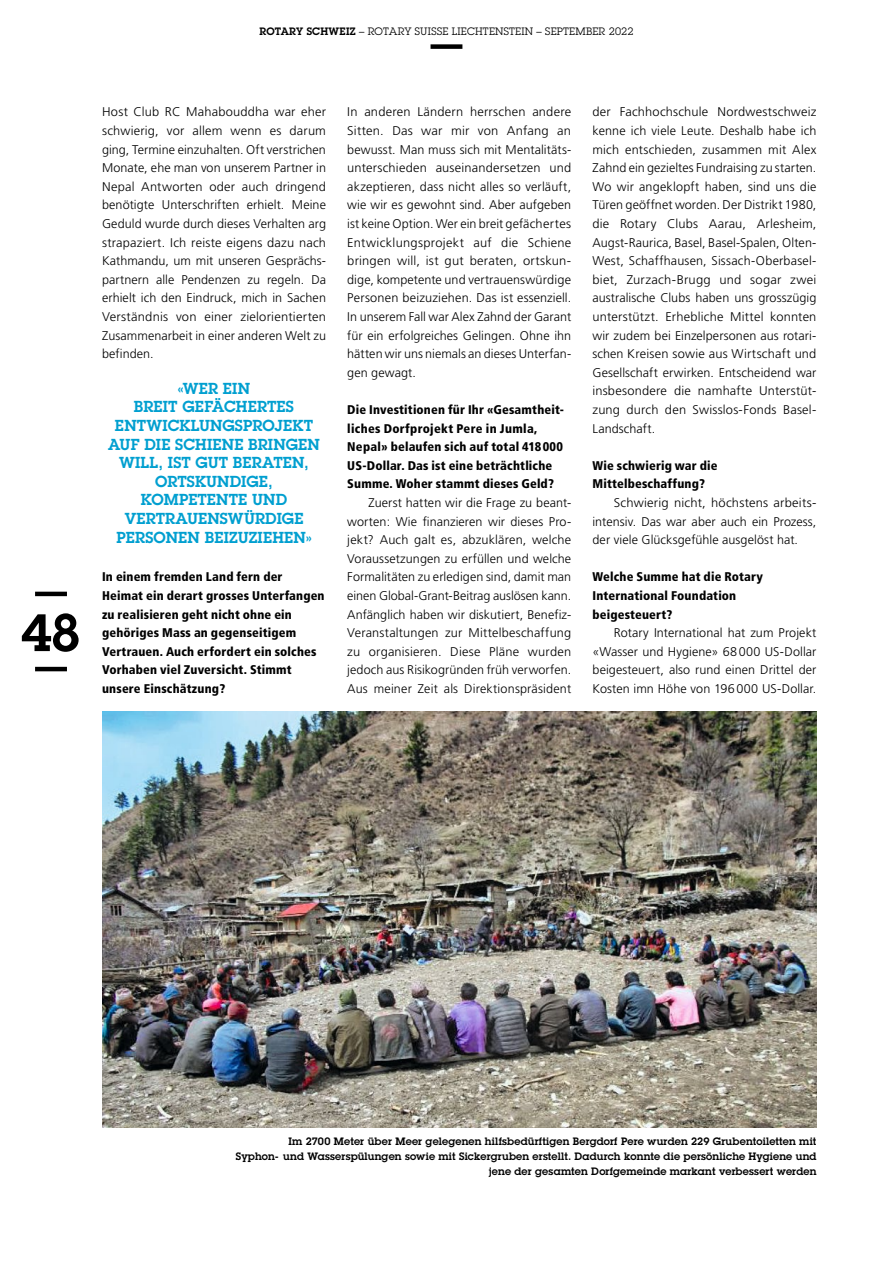
<style>
.page{position:relative;width:893px;height:1263px;background:#fff}
.page>*{position:absolute;margin:0;border:0;box-sizing:border-box;transform-origin:0 0}
.t1{font:600 51.45px "Lubalin Graph";color:#000}
.t2{font:600 15.6px/18.6px "Lubalin Graph";letter-spacing:.005em;color:#009fd0;text-align:center}
.t3{font:300 12.6px/18.6px "Frutiger";letter-spacing:.01em;color:#000;text-align:justify}
.t4{font:900 condensed 12.6px/18.6px "Frutiger";letter-spacing:.01em;color:#000}
.t5{font:600 10.5px/15px "Lubalin Graph";letter-spacing:.015em;color:#000;text-align:right}
.t6{font:10.5px "Lubalin Graph";letter-spacing:.025em;color:#000}
.s1{font-weight:600}
</style>
<div class="page">
<div style="left:431px;top:44px;width:31px;height:5px;background:#000"></div>
<hr style="left:35px;top:667px;width:32px;height:4px;background:#000">
<hr style="left:35px;top:592px;width:32px;height:4px;background:#000">
<img style="left:102px;top:712px;width:714px;height:415px">
<p class="t6" style="left:259px;top:25px;width:375px"><span class="s1">ROTARY SCHWEIZ</span> – ROTARY SUISSE LIECHTENSTEIN – SEPTEMBER 2022</p>
<h1 class="t1" style="left:21px;top:599px;width:61px">48</h1>
<p class="t3" style="left:102px;top:103px;width:225px">Host Club RC Mahabouddha war eher schwierig, vor allem wenn es darum ging, Termine einzuhalten. Oft verstrichen Monate, ehe man von unserem Partner in Nepal Antworten oder auch dringend benötigte Unterschriften erhielt. Meine Geduld wurde durch dieses Verhalten arg strapaziert. Ich reiste eigens dazu nach Kathmandu, um mit unseren Gesprächs&shy;partnern alle Pendenzen zu regeln. Da erhielt ich den Eindruck, mich in Sachen Verständnis von einer zielorientierten Zusammenarbeit in einer anderen Welt zu befinden.</p>
<p class="t2" style="left:108px;top:379px;width:214px">«WER EIN<br>BREIT GEFÄCHERTES<br>ENTWICKLUNGSPROJEKT<br>AUF DIE SCHIENE BRINGEN<br>WILL, IST GUT BERATEN,<br>ORTSKUNDIGE,<br>KOMPETENTE UND<br>VERTRAUENSWÜRDIGE<br>PERSONEN BEIZUZIEHEN»</p>
<p class="t4" style="left:102px;top:568px;width:224px">In einem fremden Land fern der Heimat ein derart grosses Unterfangen zu realisieren geht nicht ohne ein gehöriges Mass an gegenseitigem Vertrauen. Auch erfordert ein solches Vorhaben viel Zuversicht. Stimmt unsere Einschätzung?</p>
<p class="t3" style="left:347px;top:103px;width:225px">In anderen Ländern herrschen andere Sitten. Das war mir von Anfang an bewusst. Man muss sich mit Mentalitäts&shy;unterschieden auseinandersetzen und akzeptieren, dass nicht alles so verläuft, wie wir es gewohnt sind. Aber aufgeben ist keine Option. Wer ein breit gefächertes Entwicklungsprojekt auf die Schiene bringen will, ist gut beraten, ortskun&shy;dige, kompetente und vertrauenswürdige Personen beizuziehen. Das ist essenziell.<br>In unserem Fall war Alex Zahnd der Garant für ein erfolgreiches Gelingen. Ohne ihn hätten wir uns niemals an dieses Unterfan&shy;gen gewagt.</p>
<p class="t4" style="left:347px;top:400px;width:218px">Die Investitionen für Ihr «Gesamtheit&shy;liches Dorfprojekt Pere in Jumla, Nepal» belaufen sich auf total 418000<br>US-Dollar. Das ist eine beträchtliche Summe. Woher stammt dieses Geld?</p>
<p class="t3" style="left:347px;top:494px;width:225px;text-indent:21px">Zuerst hatten wir die Frage zu beant&shy;worten: Wie finanzieren wir dieses Pro&shy;jekt? Auch galt es, abzuklären, welche Voraussetzungen zu erfüllen und welche Formalitäten zu erledigen sind, damit man einen Global-Grant-Beitrag auslösen kann.<br>Anfänglich haben wir diskutiert, Benefiz-Veranstaltungen zur Mittelbeschaffung zu organisieren. Diese Pläne wurden jedoch aus Risikogründen früh verworfen.<br>Aus meiner Zeit als Direktionspräsident</p>
<p class="t3" style="left:592px;top:103px;width:225px">der Fachhochschule Nordwestschweiz kenne ich viele Leute. Deshalb habe ich mich entschieden, zusammen mit Alex Zahnd ein gezieltes Fundraising zu starten.<br>Wo wir angeklopft haben, sind uns die Türen geöffnet worden. Der Distrikt 1980, die Rotary Clubs Aarau, Arlesheim, Augst-Raurica, Basel, Basel-Spalen, Olten-West, Schaffhausen, Sissach-Oberbasel&shy;biet, Zurzach-Brugg und sogar zwei australische Clubs haben uns grosszügig unterstützt. Erhebliche Mittel konnten wir zudem bei Einzelpersonen aus rotari&shy;schen Kreisen sowie aus Wirtschaft und Gesellschaft erwirken. Entscheidend war insbesondere die namhafte Unterstüt&shy;zung durch den Swisslos-Fonds Basel-Landschaft.</p>
<p class="t4" style="left:592px;top:456px;width:127px">Wie schwierig war die<br>Mittelbeschaffung?</p>
<p class="t3" style="left:592px;top:494px;width:225px;text-indent:21px">Schwierig nicht, höchstens arbeits&shy;intensiv. Das war aber auch ein Prozess, der viele Glücksgefühle ausgelöst hat.</p>
<p class="t4" style="left:592px;top:568px;width:172px">Welche Summe hat die Rotary<br>International Foundation beigesteuert?</p>
<p class="t3" style="left:592px;top:624px;width:225px;text-indent:21px">Rotary International hat zum Projekt «Wasser und Hygiene» 68000 US-Dollar beigesteuert, also rund einen Drittel der Kosten imn Höhe von 196000 US-Dollar.</p>
<p class="t5" style="left:236px;top:1133px;width:582px">Im 2700 Meter über Meer gelegenen hilfsbedürftigen Bergdorf Pere wurden 229 Grubentoiletten mit<br>Syphon- und Wasserspülungen sowie mit Sickergruben erstellt. Dadurch konnte die persönliche Hygiene und jene der gesamten Dorfgemeinde markant verbessert werden</p>
</div>
